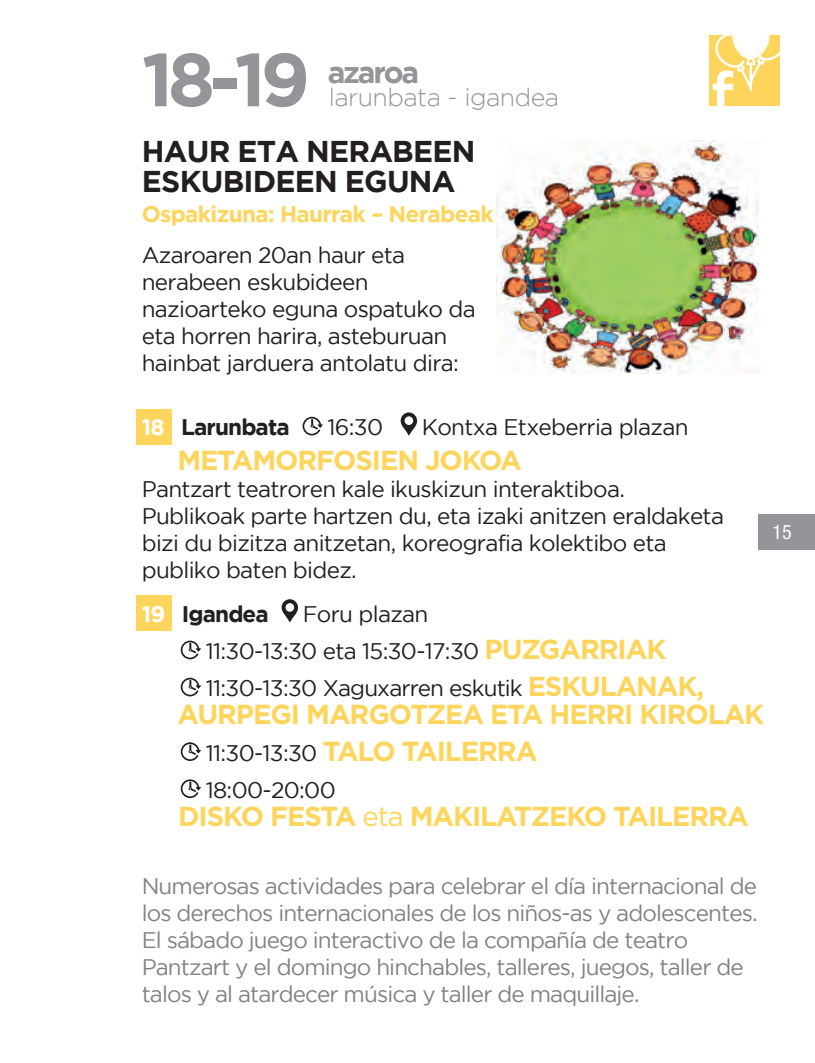
<style>
.page{position:relative;width:815px;height:1063px;background:#fff}
.page>*{position:absolute;margin:0;border:0;box-sizing:border-box;transform-origin:0 0}
.t1{font:700 75px "Gotham";color:#939598}
.t2{font:500 62.5px "Gotham";color:#fff}
.t3{font:700 30px/30px "Gotham";letter-spacing:-.025em;color:#231f20}
.t4{font:700 30px "Gotham";letter-spacing:-.075em;color:#939598}
.t5{font:700 27.5px "Gotham";letter-spacing:-.04em;color:#fed55c}
.t6{font:300 25px "Gotham";letter-spacing:-.02em;color:#939598}
.t7{font:22.5px/27px "Gotham";letter-spacing:-.03em;color:#231f20}
.t8{font:22.5px/27px "Gotham";letter-spacing:-.04em;color:#808285}
.t9{font:700 22.5px "Gotham";letter-spacing:-.03em;color:#fed55c}
.t10{font:700 22.5px "Gotham";letter-spacing:-.04em;color:#231f20}
.t11{font:condensed 20px "Helvetica Neue LT Std";color:#fff}
.s1{color:#fff}
.s2{font-weight:700;font-size:27.5px;color:#fed55c}
.s3{font-weight:400;font-size:22.5px;color:#231f20}
.s4{font-weight:400}
</style>
<div class="page">
<div style="left:758px;top:514px;width:57px;height:35px;background:#939598"></div>
<div style="left:136px;top:409px;width:36px;height:36px;background:#fed55c"></div>
<div style="left:136px;top:596px;width:36px;height:35px;background:#fed55c"></div>
<svg style="left:303px;top:417px;width:20px;height:18px"></svg>
<svg style="left:401px;top:412px;width:17px;height:24px"></svg>
<svg style="left:282px;top:599px;width:16px;height:23px"></svg>
<svg style="left:181px;top:641px;width:20px;height:18px"></svg>
<svg style="left:181px;top:678px;width:20px;height:18px"></svg>
<svg style="left:181px;top:742px;width:20px;height:19px"></svg>
<svg style="left:181px;top:779px;width:20px;height:19px"></svg>
<img style="left:496px;top:140px;width:262px;height:234px">
<div style="left:709px;top:35px;width:71px;height:71px;background:#fed55c"></div>
<svg style="left:715px;top:35px;width:65px;height:56px"></svg>
<h1 class="t1" style="left:142px;top:36px;width:170px">18-19</h1>
<h3 class="t4" style="left:328px;top:55px;width:93px">azaroa</h3>
<h2 class="t2" style="left:710px;top:59px;width:25px">f</h2>
<p class="t6" style="left:329px;top:84px;width:232px">larunbata - igandea</p>
<h3 class="t3" style="left:142px;top:136px;width:335px">HAUR eta NERABEEN<br>ESKUBIDEEN EGUNA</h3>
<p class="t9" style="left:142px;top:201px;width:354px">Ospakizuna: Haurrak – Nerabeak</p>
<p class="t7" style="left:142px;top:242px;width:336px">Azaroaren 20an haur eta nerabeen eskubideen nazioarteko eguna ospatuko da eta horren harira, asteburuan hainbat jarduera antolatu dira:</p>
<p class="t10" style="left:142px;top:415px;width:150px"><span class="s1">18</span> Larunbata</p>
<p class="t7" style="left:328px;top:414px;width:57px">16:30</p>
<p class="t7" style="left:422px;top:414px;width:268px">Kontxa Etxeberria plazan</p>
<p class="t5" style="left:177px;top:442px;width:346px">METAMORFOSIEN JOKOA</p>
<p class="t7" style="left:142px;top:475px;width:584px">Pantzart teatroren kale ikuskizun interaktiboa.<br>Publikoak parte hartzen du, eta izaki anitzen eraldaketa bizi du bizitza anitzetan, koreografia kolektibo eta publiko baten bidez.</p>
<p class="t10" style="left:142px;top:601px;width:129px"><span class="s1">19</span> Igandea</p>
<p class="t7" style="left:206px;top:595px;width:500px;line-height:37px;text-indent:97px">Foru plazan<br>11:30-13:30 eta 15:30-17:30 <span class="s2">PUZGARRIAK<br></span>11:30-13:30 Xaguxarren eskutik <span class="s2">ESKULANAK,</span></p>
<p class="t5" style="left:177px;top:696px;width:331px">AURPEGI MARGOTZEA eta</p>
<p class="t5" style="left:550px;top:696px;width:216px">HERRI KIROLAK</p>
<p class="t5" style="left:206px;top:733px;width:333px"><span class="s3">11:30-13:30</span> TALO TAILERRA</p>
<p class="t7" style="left:206px;top:776px;width:132px">18:00-20:00</p>
<p class="t5" style="left:178px;top:798px;width:572px">DISKO FESTA <span class="s4">eta</span> MAKILATZEKO TAILERRA</p>
<p class="t11" style="left:772px;top:520px;width:21px">15</p>
<p class="t8" style="left:142px;top:872px;width:617px">Numerosas actividades para celebrar el día internacional de los derechos internacionales de los niños-as y adolescentes.<br>El sábado juego interactivo de la compañía de teatro Pantzart y el domingo hinchables, talleres, juegos, taller de talos y al atardecer música y taller de maquillaje.</p>
</div>
